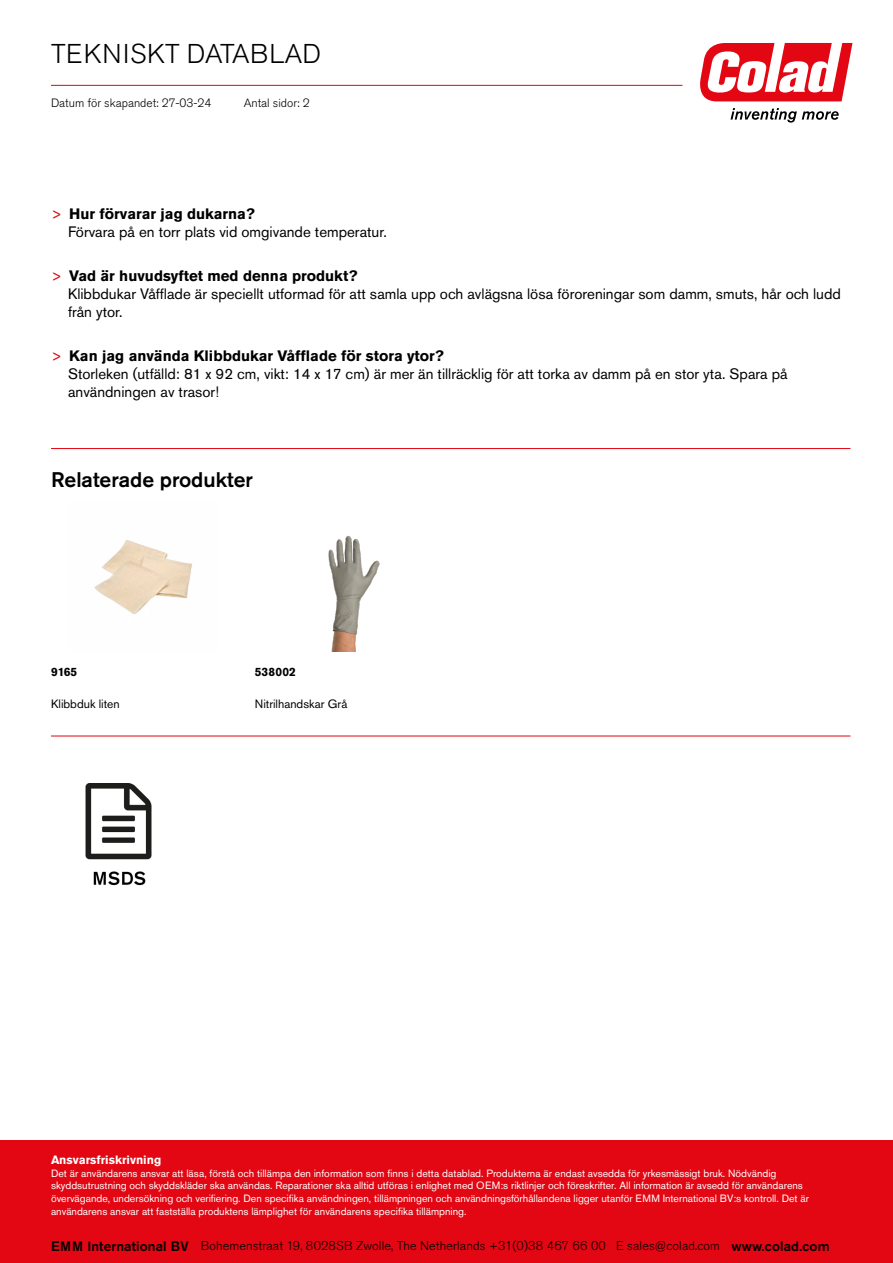
<style>
.page{position:relative;width:893px;height:1263px;background:#fff}
.page>*{position:absolute;margin:0;border:0;box-sizing:border-box;transform-origin:0 0}
.t1{font:300 27px "Akzidenz Grotesk Pro";letter-spacing:.01em;color:#000}
.t2{font:500 21px "Akzidenz Grotesk Pro";color:#000}
.t3{font:15px/18px "Akzidenz Grotesk Pro";color:#000}
.t4{font:300 12.6px "Akzidenz Grotesk Pro";letter-spacing:.01em;color:#000}
.t5{font:300 12px "Akzidenz Grotesk Pro";color:#000}
.t6{font:12px "Akzidenz Grotesk Pro";color:#000}
.t7{font:700 12px "Akzidenz Grotesk Pro";color:#fff}
.t8{font:700 12px "Akzidenz Grotesk Pro";color:#000}
.t9{font:10.5px/12.9px "Akzidenz Grotesk Pro";color:#fff}
.s1{color:#e30613}
.s2{font-weight:700}
.s3{font-weight:500;font-size:13.65px}
</style>
<div class="page">
<svg style="left:700px;top:43px;width:152px;height:58px"></svg>
<svg style="left:731px;top:108px;width:108px;height:15px"></svg>
<hr style="left:51px;top:85px;width:631px;height:1px;background:#e30613">
<hr style="left:51px;top:448px;width:799px;height:1px;background:#e30613">
<img style="left:94px;top:540px;width:98px;height:75px">
<img style="left:328px;top:535px;width:52px;height:116px">
<hr style="left:51px;top:736px;width:799px;height:1px;background:#e30613">
<img style="left:85px;top:783px;width:67px;height:103px">
<div style="left:0;top:1141px;width:893px;height:122px;background:#e30613"></div>
<h1 class="t1" style="left:51px;top:36px;width:271px">TEKNISKT DATABLAD</h1>
<p class="t5" style="left:244px;top:95px;width:67px">Antal sidor: 2</p>
<p class="t5" style="left:51px;top:95px;width:162px">Datum för skapandet: 27-03-24</p>
<h3 class="t3" style="left:68px;top:205px;width:320px;text-indent:-17px"><span class="s1">&gt;</span> <span class="s2">Hur förvarar jag dukarna?<br></span>Förvara på en torr plats vid omgivande temperatur.</h3>
<h3 class="t3" style="left:68px;top:267px;width:774px;text-indent:-17px"><span class="s1">&gt;</span> <span class="s2">Vad är huvudsyftet med denna produkt?<br></span>Klibbdukar Våfflade är speciellt utformad för att samla upp och avlägsna lösa föroreningar som damm, smuts, hår och ludd från ytor.</h3>
<h3 class="t3" style="left:68px;top:347px;width:721px;text-indent:-17px"><span class="s1">&gt;</span> <span class="s2">Kan jag använda Klibbdukar Våfflade för stora ytor?<br></span>Storleken (utfälld: 81 x 92 cm, vikt: 14 x 17 cm) är mer än tillräcklig för att torka av damm på en stor yta. Spara på användningen av trasor!</h3>
<h2 class="t2" style="left:51px;top:466px;width:203px">Relaterade produkter</h2>
<p class="t8" style="left:51px;top:664px;width:28px">9165</p>
<p class="t8" style="left:255px;top:664px;width:42px">538002</p>
<p class="t6" style="left:51px;top:696px;width:70px">Klibbduk liten</p>
<p class="t6" style="left:255px;top:696px;width:94px">Nitrilhandskar Grå</p>
<p class="t7" style="left:51px;top:1152px;width:112px">Ansvarsfriskrivning</p>
<p class="t9" style="left:51px;top:1166px;width:760px">Det är användarens ansvar att läsa, förstå och tillämpa den information som finns i detta datablad. Produkterna är endast avsedda för yrkesmässigt bruk. Nödvändig skyddsutrustning och skyddskläder ska användas. Reparationer ska alltid utföras i enlighet med OEM:s riktlinjer och föreskrifter. All information är avsedd för användarens övervägande, undersökning och verifiering. Den specifika användningen, tillämpningen och användningsförhållandena ligger utanför EMM International BV:s kontroll. Det är användarens ansvar att fastställa produktens lämplighet för användarens specifika tillämpning.</p>
<p class="t4" style="left:51px;top:1238px;width:780px"><span class="s3">EMM International BV</span> Bohemenstraat 19, 8028SB Zwolle, The Netherlands +31(0)38 467 66 00 E sales@colad.com <span class="s3">www.colad.com</span></p>
</div>
